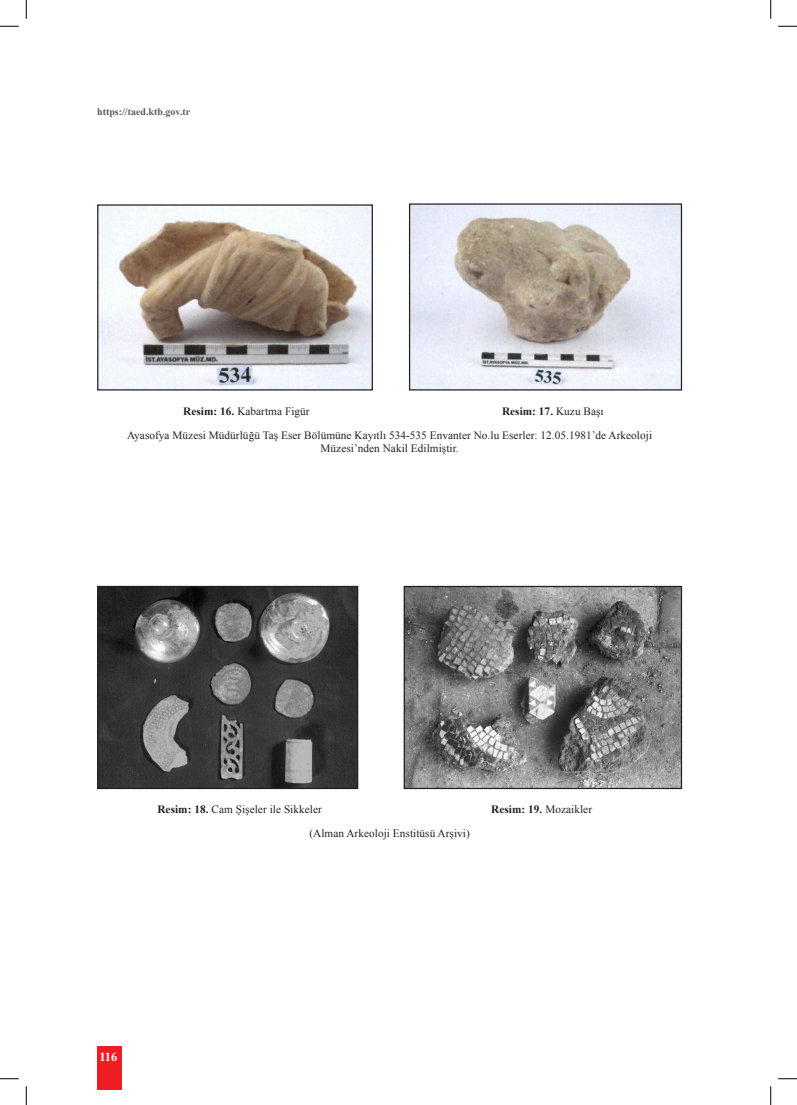
<style>
.page{position:relative;width:797px;height:1105px;background:#fff}
.page>*{position:absolute;margin:0;border:0;box-sizing:border-box;transform-origin:0 0}
.t1{font:700 12.5px "Times New Roman";color:#fff}
.resim_alt_yazısı{font:11.25px/13.5px "Times New Roman";letter-spacing:.005em;color:#231f20;text-align:center}
.resim_alt_yazısı-2{font:700 11.25px "Times New Roman";letter-spacing:.005em;color:#231f20}
.t2{font:700 10px "Times New Roman";color:#57585a}
.s1{font-weight:700}
.s2{font-weight:400}
</style>
<div class="page">
<div style="left:97px;top:1046px;width:25px;height:43px;background:#ee1d23"></div>
<img style="left:99px;top:206px;width:272px;height:182px">
<div style="left:97px;top:204px;width:276px;height:186px;border:1px solid #231f20"></div>
<img style="left:411px;top:205px;width:269px;height:183px">
<div style="left:409px;top:203px;width:273px;height:187px;border:1px solid #231f20"></div>
<img style="left:99px;top:588px;width:257px;height:199px">
<div style="left:97px;top:586px;width:261px;height:203px;border:1px solid #231f20"></div>
<img style="left:405px;top:588px;width:275px;height:199px">
<div style="left:403px;top:586px;width:279px;height:203px;border:1px solid #231f20"></div>
<svg style="left:0;top:25px;width:19px;height:2px"></svg>
<svg style="left:778px;top:25px;width:19px;height:2px"></svg>
<svg style="left:0;top:1078px;width:19px;height:1px"></svg>
<svg style="left:778px;top:1078px;width:19px;height:1px"></svg>
<svg style="left:25px;top:0;width:2px;height:19px"></svg>
<svg style="left:25px;top:1086px;width:2px;height:19px"></svg>
<svg style="left:770px;top:0;width:1px;height:19px"></svg>
<svg style="left:770px;top:1086px;width:1px;height:19px"></svg>
<p class="t2" style="left:97px;top:104px;width:95px">https://taed.ktb.gov.tr</p>
<p class="resim_alt_yazısı" style="left:183px;top:404px;width:128px"><span class="s1">Resim: 16.</span> Kabartma Figür</p>
<p class="resim_alt_yazısı-2" style="left:502px;top:403px;width:103px">Resim: 17. <span class="s2">Kuzu Başı</span></p>
<p class="resim_alt_yazısı" style="left:127px;top:428px;width:526px">Ayasofya Müzesi Müdürlüğü Taş Eser Bölümüne Kayıtlı 534-535 Envanter No.lu Eserler: 12.05.1981’de Arkeoloji<br>Müzesi’nden Nakil Edilmiştir.</p>
<p class="resim_alt_yazısı" style="left:157px;top:802px;width:166px"><span class="s1">Resim: 18.</span> Cam Şişeler ile Sikkeler</p>
<p class="resim_alt_yazısı-2" style="left:491px;top:802px;width:102px">Resim: 19. <span class="s2">Mozaikler</span></p>
<p class="resim_alt_yazısı" style="left:309px;top:827px;width:162px">(Alman Arkeoloji Enstitüsü Arşivi)</p>
<p class="t1" style="left:99px;top:1048px;width:20px">116</p>
</div>
